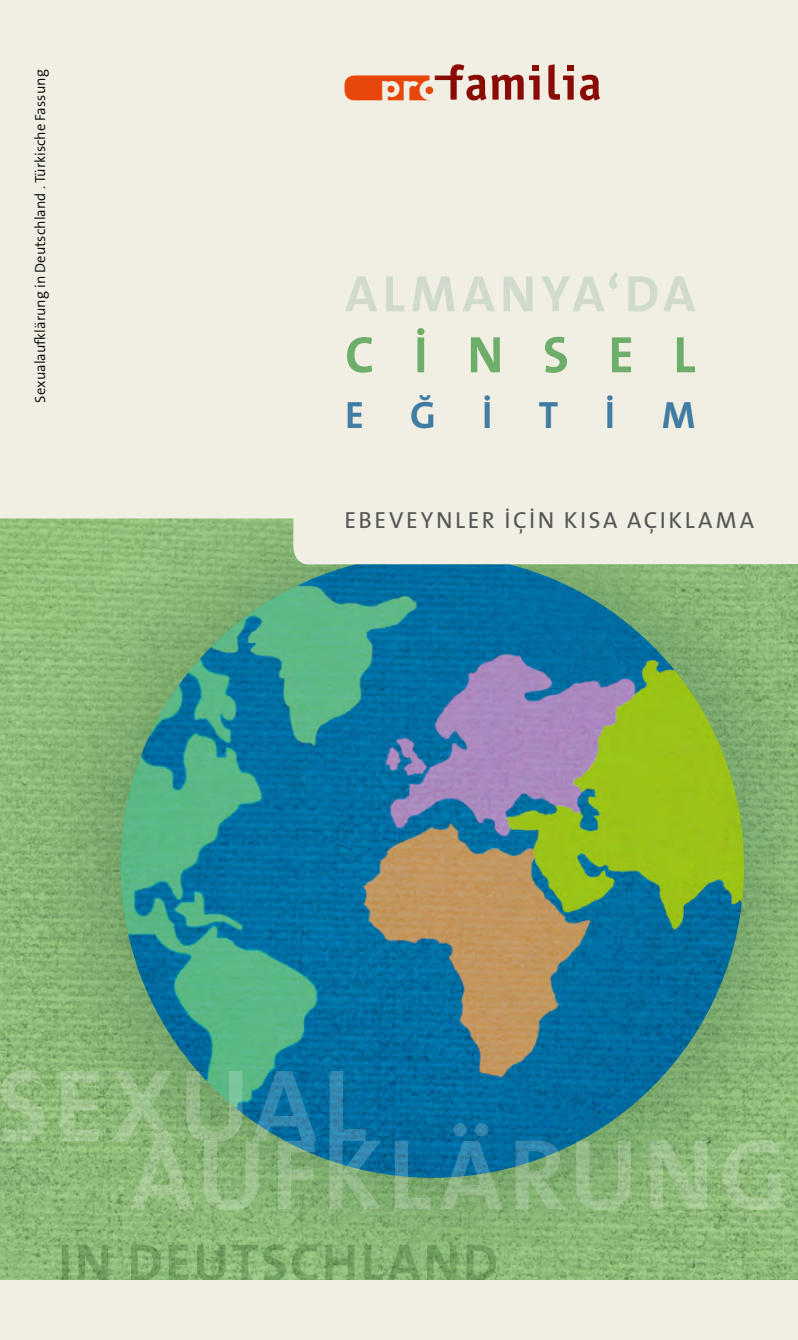
<style>
.page{position:relative;width:798px;height:1340px;background:#fff}
.page>*{position:absolute;margin:0;border:0;box-sizing:border-box;transform-origin:0 0}
.t1{font:51.75px "The Sans LP7 Bld";letter-spacing:.1em;color:#d0dbcd}
.t2{font:51.75px "The Sans LP7 Bld";letter-spacing:.76em;color:#6cae6a}
.t3{font:38.25px "The Sans LP7 Bld";letter-spacing:1.215em;color:#417ca2}
.t4{font:23.4px "The Sans LP5 Plain";letter-spacing:.11em;color:#565656}
.Bildnachweis_etc{font:14.62px "The Sans LP4 Se Lig";color:#000}
</style>
<div class="page">
<div style="left:0;top:0;width:797px;height:1339px;background:#f1efe3"></div>
<div style="left:0;top:518px;width:797px;height:762px;background:#4d7f4e;opacity:.76"></div>
<img style="left:121px;top:564px;width:622px;height:613px">
<svg style="left:580px;top:75px;width:19px;height:25px"></svg>
<svg style="left:548px;top:64px;width:25px;height:36px"></svg>
<svg style="left:344px;top:64px;width:195px;height:36px"></svg>
<svg style="left:62px;top:1244px;width:434px;height:36px;background:#80ae6d"></svg>
<svg style="left:130px;top:1123px;width:650px;height:87px;background:#72a885"></svg>
<svg style="left:1px;top:1069px;width:364px;height:73px;background:#69a58a"></svg>
<p class="Bildnachweis_etc" style="left:31px;top:402px;width:334px;rotate:-90deg">Sexualaufklärung in Deutschland . Türkische Fassung</p>
<p class="t1" style="left:345px;top:260px;width:352px">ALMANYA‘DA</p>
<p class="t2" style="left:345px;top:321px;width:352px">CİNSEL</p>
<p class="t3" style="left:345px;top:390px;width:352px">EĞİTİM</p>
<p class="t4" style="left:344px;top:505px;width:411px">EBEVEYNLER İÇİN KISA AÇIKLAMA</p>
</div>
